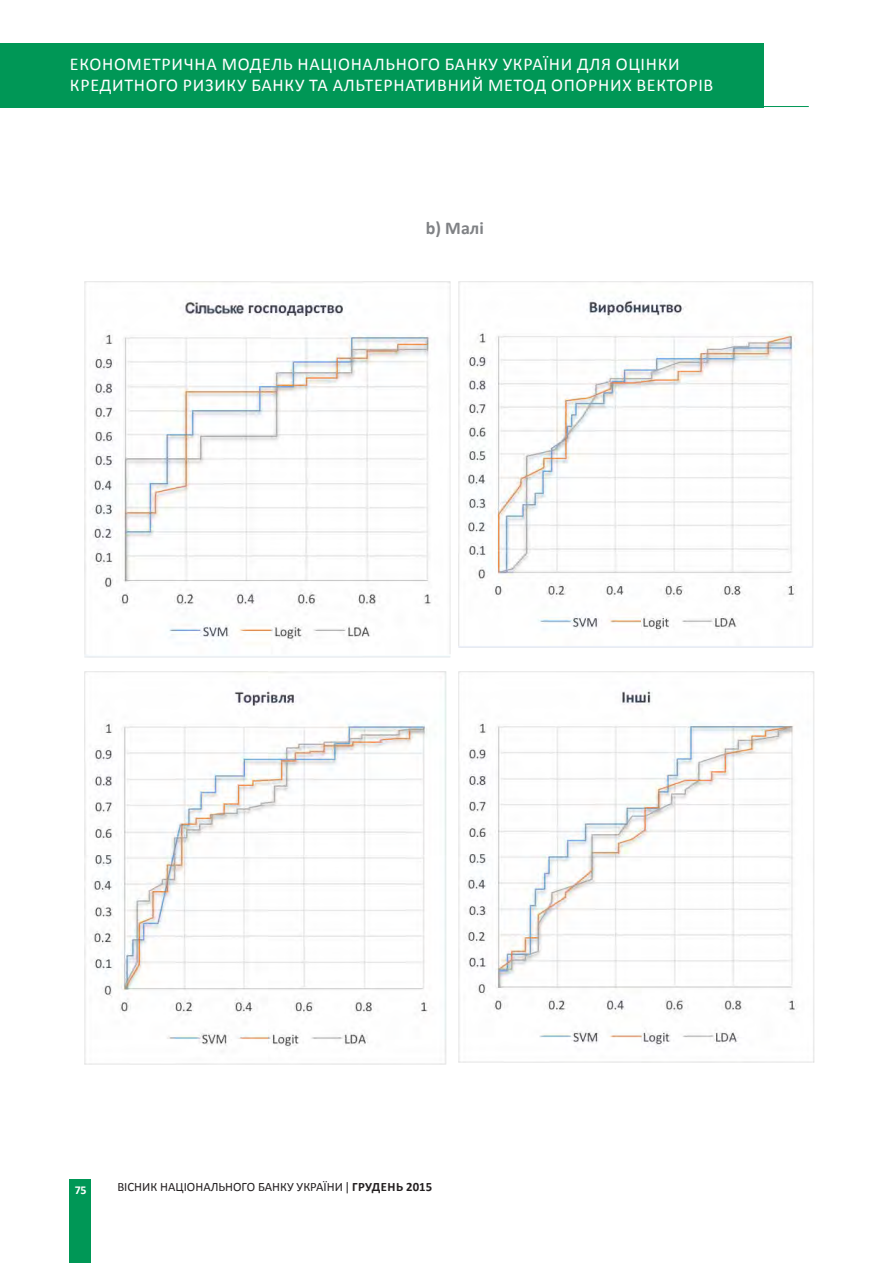
<style>
.page{position:relative;width:893px;height:1263px;background:#fff}
.page>*{position:absolute;margin:0;border:0;box-sizing:border-box;transform-origin:0 0}
.t1{font:18px/21.6px "Calibri";letter-spacing:.04em;color:#fff}
.t2{font:700 18px "Calibri";color:#808285}
.t3{font:16.5px/19.8px "Avenir Next";color:#fff}
.t4{font:12.75px "Calibri";color:#231f20}
.t5{font:700 12px "Calibri";color:#fff}
.s1{font-weight:700}
</style>
<div class="page">
<div style="left:70px;top:1179px;width:21px;height:84px;background:#009756"></div>
<hr style="left:0;top:106px;width:809px;height:1px;background:#009756">
<div style="left:0;top:43px;width:763px;height:65px;background:#009756"></div>
<img style="left:85px;top:281px;width:365px;height:376px">
<img style="left:459px;top:281px;width:354px;height:367px">
<img style="left:85px;top:671px;width:362px;height:393px">
<img style="left:459px;top:671px;width:355px;height:391px">
<p class="t1" style="left:70px;top:53px;width:645px">ЕКОНОМЕТРИЧНА МОДЕЛЬ НАЦІОНАЛЬНОГО БАНКУ УКРАЇНИ ДЛЯ ОЦІНКИ<br>КРЕДИТНОГО РИЗИКУ БАНКУ ТА АЛЬТЕРНАТИВНИЙ МЕТОД ОПОРНИХ ВЕКТОРІВ</p>
<p class="t3" style="left:62px;top:62px;width:301px">РULINATIS CONSULA STEMIT<br>VIDEO NOCTU CONSULI NTILICA RESE</p>
<p class="t3" style="left:67px;top:62px;width:301px">РULINATIS CONSULA STEMIT<br>VIDEO NOCTU CONSULI NTILICA RESE</p>
<p class="t2" style="left:426px;top:217px;width:59px">b) Малі</p>
<p class="t5" style="left:75px;top:1182px;width:14px">75</p>
<p class="t4" style="left:117px;top:1178px;width:316px">ВІСНИК НАЦІОНАЛЬНОГО БАНКУ УКРАЇНИ <span class="s1">ГРУДЕНЬ 2015</span></p>
</div>
